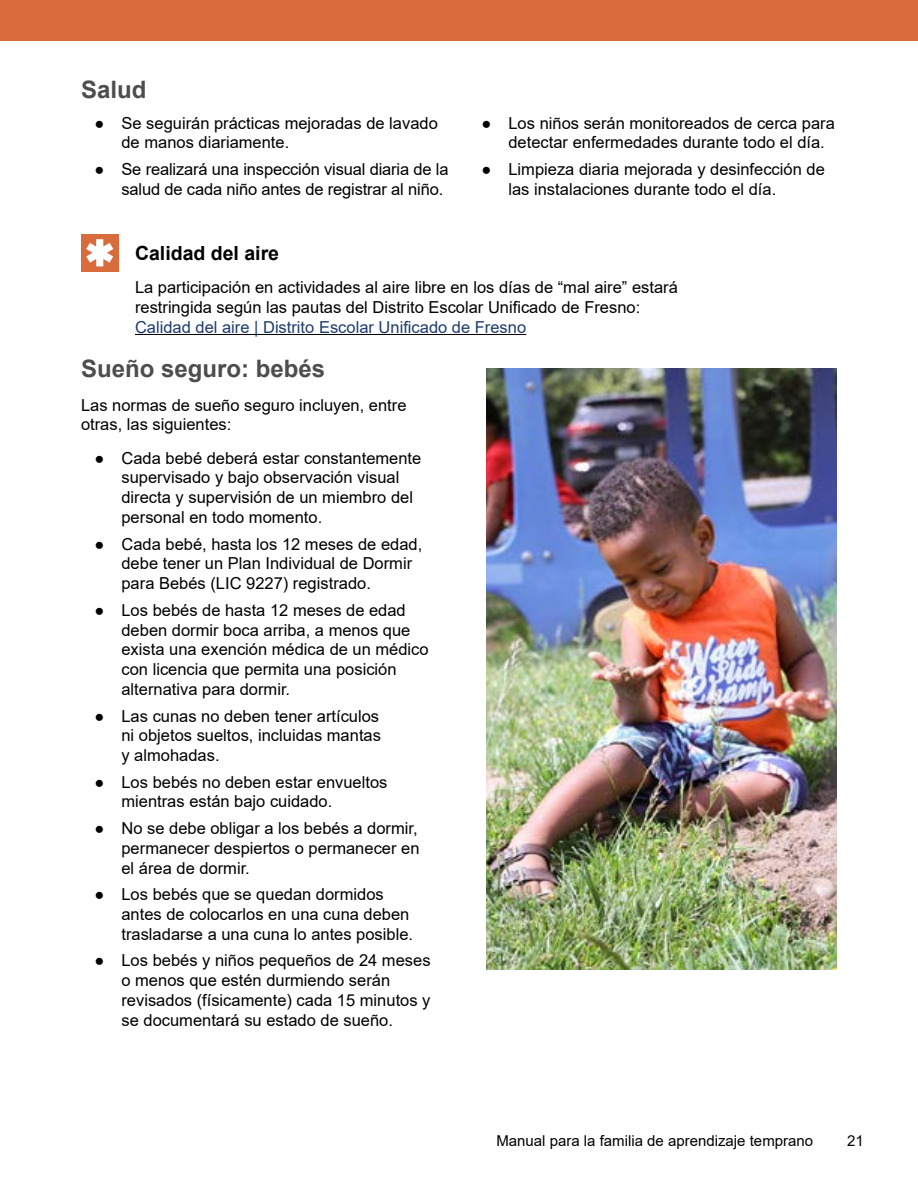
<style>
.page{position:relative;width:918px;height:1188px;background:#fff}
.page>*{position:absolute;margin:0;border:0;box-sizing:border-box;transform-origin:0 0}
.t1{font:700 24px "Arial";color:#4d4d4f}
.t2{font:700 19.5px "Arial";color:#000}
.t3{font:16.5px/19.8px "Arial";color:#000}
.t4{font:16.5px "Arial";color:#1e3b6f}
.t5{font:15px "Arial";color:#000}
</style>
<div class="page">
<div style="left:0;top:0;width:918px;height:40px;background:#d96c3d"></div>
<hr style="left:135px;top:334px;width:391px;height:1px;background:#000">
<img style="left:486px;top:369px;width:351px;height:600px">
<div style="left:81px;top:234px;width:38px;height:38px;background:#d96c3d"></div>
<svg style="left:86px;top:239px;width:27px;height:28px"></svg>
<h1 class="t1" style="left:81px;top:73px;width:67px">Salud</h1>
<p class="t3" style="left:121px;top:113px;width:318px;text-indent:-27px">● Se seguirán prácticas mejoradas de lavado de manos diariamente.</p>
<p class="t3" style="left:121px;top:159px;width:329px;text-indent:-27px">● Se realizará una inspección visual diaria de la salud de cada niño antes de registrar al niño.</p>
<p class="t3" style="left:508px;top:113px;width:328px;text-indent:-27px">● Los niños serán monitoreados de cerca para detectar enfermedades durante todo el día.</p>
<p class="t3" style="left:508px;top:159px;width:318px;text-indent:-27px">● Limpieza diaria mejorada y desinfección de las instalaciones durante todo el día.</p>
<p class="t2" style="left:135px;top:239px;width:146px">Calidad del aire</p>
<p class="t3" style="left:135px;top:277px;width:544px">La participación en actividades al aire libre en los días de “mal aire” estará restringida según las pautas del Distrito Escolar Unificado de Fresno:</p>
<p class="t4" style="left:135px;top:316px;width:393px">Calidad del aire | Distrito Escolar Unificado de Fresno</p>
<h1 class="t1" style="left:81px;top:352px;width:246px">Sueño seguro: bebés</h1>
<p class="t3" style="left:81px;top:395px;width:327px">Las normas de sueño seguro incluyen, entre otras, las siguientes:</p>
<p class="t3" style="left:121px;top:448px;width:301px;text-indent:-27px">● Cada bebé deberá estar constantemente supervisado y bajo observación visual directa y supervisión de un miembro del personal en todo momento.</p>
<p class="t3" style="left:121px;top:534px;width:302px;text-indent:-27px">● Cada bebé, hasta los 12 meses de edad, debe tener un Plan Individual de Dormir para Bebés (LIC 9227) registrado.</p>
<p class="t3" style="left:121px;top:600px;width:309px;text-indent:-27px">● Los bebés de hasta 12 meses de edad deben dormir boca arriba, a menos que exista una exención médica de un médico con licencia que permita una posición alternativa para dormir.</p>
<p class="t3" style="left:121px;top:706px;width:261px;text-align:justify;text-indent:-27px">● Las cunas no deben tener artículos ni objetos sueltos, incluidas mantas y almohadas.</p>
<p class="t3" style="left:121px;top:772px;width:267px;text-indent:-27px">● Los bebés no deben estar envueltos mientras están bajo cuidado.</p>
<p class="t3" style="left:121px;top:818px;width:300px;text-align:justify;text-indent:-27px">● No se debe obligar a los bebés a dormir, permanecer despiertos o permanecer en el área de dormir.</p>
<p class="t3" style="left:121px;top:884px;width:293px;text-indent:-27px">● Los bebés que se quedan dormidos antes de colocarlos en una cuna deben trasladarse a una cuna lo antes posible.</p>
<p class="t3" style="left:121px;top:951px;width:311px;text-indent:-27px">● Los bebés y niños pequeños de 24 meses o menos que estén durmiendo serán revisados (físicamente) cada 15 minutos y se documentará su estado de sueño.</p>
<p class="t5" style="left:496px;top:1130px;width:318px">Manual para la familia de aprendizaje temprano</p>
<p class="t5" style="left:847px;top:1130px;width:18px">21</p>
</div>
